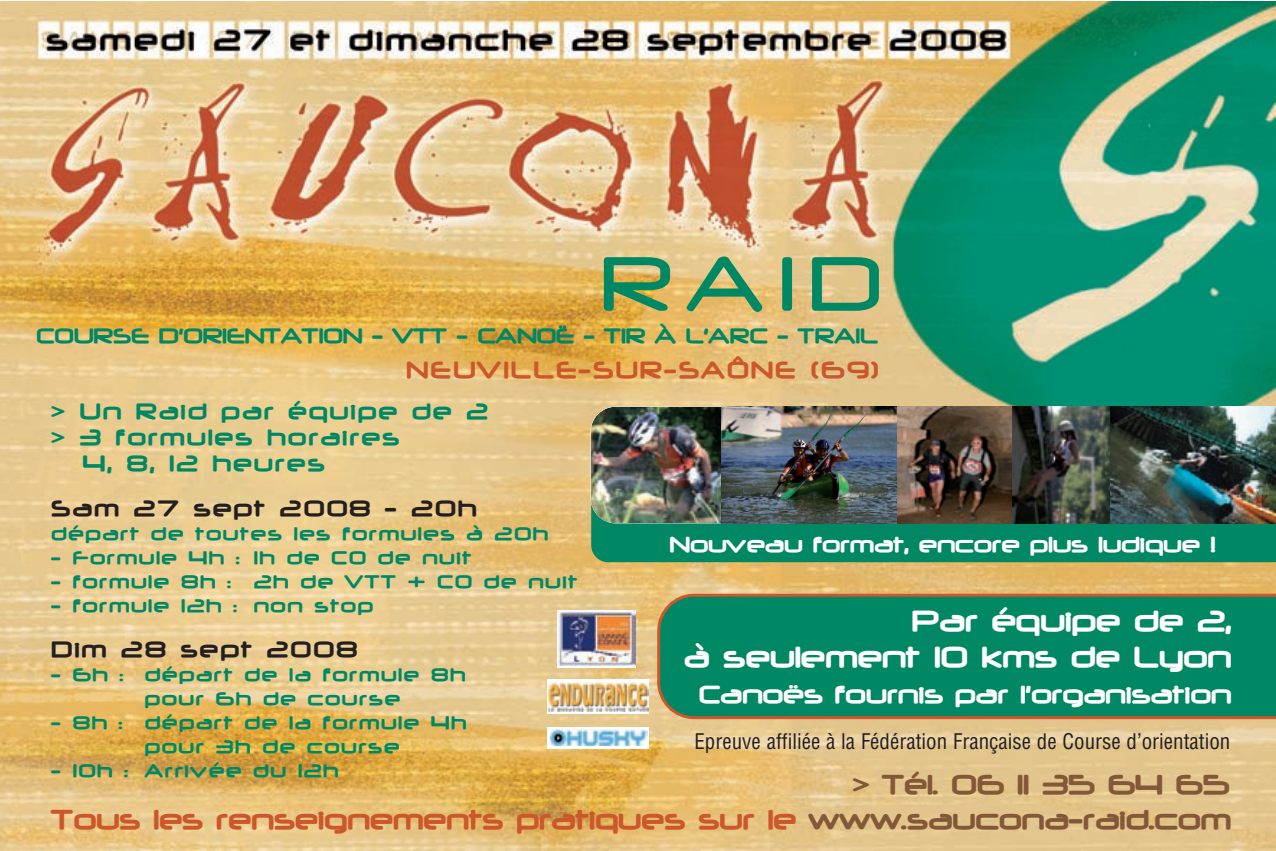
<style>
.page{position:relative;width:1276px;height:851px;background:#fff}
.page>*{position:absolute;margin:0;border:0;box-sizing:border-box;transform-origin:0 0}
.t1{font:500 90px "Neuropol";color:#008763}
.t2{font:700 33.6px/36px "Neuropol";color:#fff;text-align:right}
.t3{font:700 31.5px "Neuropol";color:#cb572b}
.t4{font:700 31.5px "Neuropol";color:#835838}
.t5{font:700 28.5px "Neuropol";color:#fff}
.t6{font:700 27px "Neuropol";letter-spacing:.08em;color:#cb572b}
.t7{font:700 25.5px "Neuropol";letter-spacing:.08em;color:#008763}
.t8{font:700 25.5px "Neuropol";letter-spacing:.08em;color:#231f20}
.t9{font:700 24.9px "Neuropol";color:#fff}
.t10{font:700 24px "Neuropol";color:#008763}
.t11{font:700 21px/24px "Neuropol";letter-spacing:.08em;color:#008763}
.t12{font:condensed 21px "Helvetica";color:#231f20}
.s1{color:#835838}
</style>
<div class="page">
<img style="left:0;top:1px;width:1276px;height:849px">
<div style="left:657px;top:593px;width:619px;height:126px;background:#008763"></div>
<div style="left:591px;top:523px;width:685px;height:39px;background:#008763"></div>
<img style="left:590px;top:406px;width:131px;height:117px">
<img style="left:721px;top:406px;width:176px;height:117px">
<img style="left:897px;top:406px;width:115px;height:117px">
<img style="left:1012px;top:406px;width:98px;height:117px">
<img style="left:1110px;top:406px;width:166px;height:117px">
<svg style="left:558px;top:610px;width:78px;height:57px"></svg>
<img style="left:558px;top:611px;width:77px;height:54px">
<svg style="left:547px;top:679px;width:102px;height:34px"></svg>
<img style="left:547px;top:682px;width:102px;height:29px">
<div style="left:547px;top:726px;width:102px;height:22px;background:linear-gradient(to right,#fff,#fff)"></div>
<img style="left:550px;top:729px;width:98px;height:16px">
<h1 class="t1" style="left:598px;top:226px;width:282px">RAID</h1>
<p class="t10" style="left:36px;top:320px;width:843px">COURSE D’ORIENTATION - VTT - CANOË - TIR À L’ARC - TRAIL</p>
<p class="t6" style="left:406px;top:353px;width:473px">NEUVILLE-SUR-SAÔNE (69)</p>
<p class="t7" style="left:51px;top:395px;width:438px">&gt; Un Raid par équipe de 2</p>
<p class="t7" style="left:51px;top:421px;width:349px">&gt; 3 formules horaires</p>
<p class="t7" style="left:82px;top:446px;width:243px">4, 8, 12 heures</p>
<p class="t8" style="left:51px;top:491px;width:427px">Sam 27 sept 2008 - 20h</p>
<p class="t11" style="left:51px;top:520px;width:498px">départ de toutes les formules à 20h</p>
<p class="t11" style="left:51px;top:544px;width:421px">- Formule 4h : 1h de CO de nuit</p>
<p class="t11" style="left:51px;top:568px;width:527px">- formule 8h : 2h de VTT + CO de nuit</p>
<p class="t11" style="left:51px;top:592px;width:323px">- formule 12h : non stop</p>
<p class="t8" style="left:51px;top:632px;width:308px">Dim 28 sept 2008</p>
<p class="t11" style="left:144px;top:661px;width:322px;text-indent:-94px">- 6h : départ de la formule 8h pour 6h de course</p>
<p class="t11" style="left:144px;top:709px;width:323px;text-indent:-94px">- 8h : départ de la formule 4h pour 3h de course</p>
<p class="t11" style="left:51px;top:757px;width:289px">- 10h : Arrivée du 12h</p>
<h3 class="t3" style="left:51px;top:799px;width:1181px">Tous les renseignements pratiques sur le <span class="s1">www.saucona-raid.com</span></h3>
<p class="t9" style="left:669px;top:528px;width:547px">Nouveau format, encore plus ludique !</p>
<h2 class="t2" style="left:683px;top:601px;width:549px">Par équipe de 2,<br>à seulement 10 kms de Lyon</h2>
<h3 class="t5" style="left:698px;top:676px;width:534px">Canoës fournis par l'organisation</h3>
<p class="t12" style="left:694px;top:732px;width:537px">Epreuve affiliée à la Fédération Française de Course d’orientation</p>
<h3 class="t4" style="left:852px;top:764px;width:378px">&gt; Tél. 06 11 35 64 65</h3>
</div>
